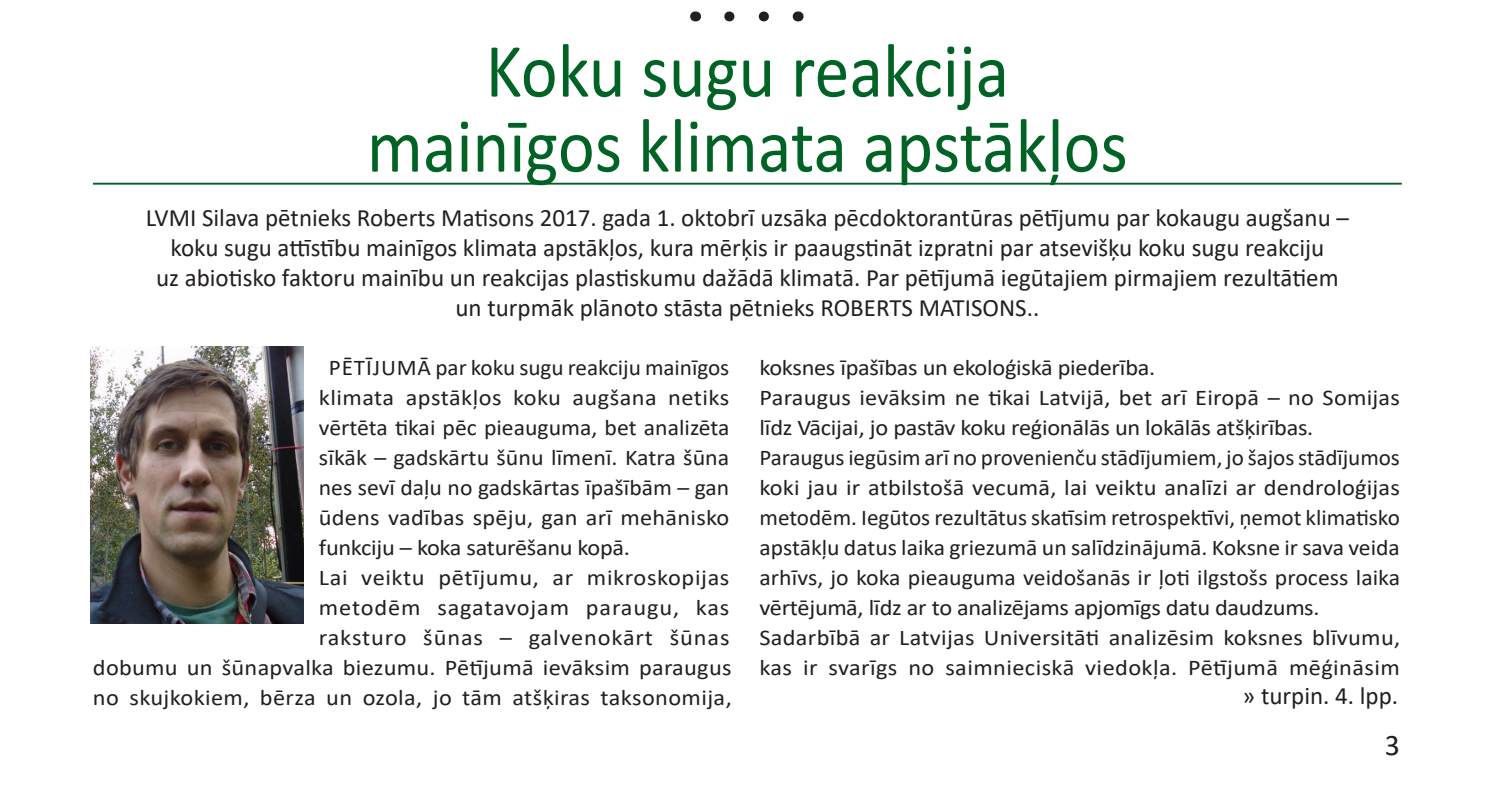
<style>
.page{position:relative;width:1489px;height:800px;background:#fff}
.page>*{position:absolute;margin:0;border:0;box-sizing:border-box;transform-origin:0 0}
.Head_2{font:77px/75px "Calibri";color:#006224;text-align:center;scale:.91 1}
.Folio_Right{font:30px "Calibri";color:#231f20}
.Subhead{font:25px/30px "Calibri";color:#231f20;text-align:center}
.Continued{font:25px "Calibri";color:#231f20}
.Body_1_Nested{font:22.5px "Calibri";color:#231f20;scale:1.08 1}
.Body_1_Nested-2{font:22.5px/30px "Calibri";color:#231f20}
.Body_1_Nested-3{font:22.5px "Calibri";color:#231f20;scale:1.05 1}
.Body_1_Nested-4{font:22.5px "Calibri";color:#231f20;scale:1.06 1}
.s1{color:#fff}
</style>
<div class="page">
<hr style="left:93px;top:183px;width:1308px;height:2px;background:#006224">
<svg style="left:729px;top:11px;width:40px;height:10px"></svg>
<img style="left:91px;top:346px;width:213px;height:278px">
<p class="Head_2" style="left:367px;top:31px;width:837px">Koku sugu reakcija mainīgos klimata apstākļos</p>
<p class="Subhead" style="left:146px;top:202px;width:1204px">LVMI Silava pētnieks Roberts Matisons 2017. gada 1. oktobrī uzsāka pēcdoktorantūras pētījumu par kokaugu augšanu – koku sugu attīstību mainīgos klimata apstākļos, kura mērķis ir paaugstināt izpratni par atsevišķu koku sugu reakciju<br>uz abiotisko faktoru mainību un reakcijas plastiskumu dažādā klimatā. Par pētījumā iegūtajiem pirmajiem rezultātiem un turpmāk plānoto stāsta pētnieks ROBERTS MATISONS..</p>
<p class="Body_1_Nested" style="left:759px;top:352px;width:368px">koksnes īpašības un ekoloģiskā piederība.</p>
<p class="Body_1_Nested" style="left:759px;top:382px;width:594px">Paraugus ievāksim ne tikai Latvijā, bet arī Eiropā – no Somijas</p>
<p class="Body_1_Nested" style="left:759px;top:412px;width:514px">līdz Vācijai, jo pastāv koku reģionālās un lokālās atšķirības.</p>
<p class="Body_1_Nested-2" style="left:759px;top:442px;width:642px">Paraugus iegūsim arī no provenienču stādījumiem, jo šajos stādījumos</p>
<p class="Body_1_Nested" style="left:759px;top:472px;width:594px">koki jau ir atbilstošā vecumā, lai veiktu analīzi ar dendroloģijas</p>
<p class="Body_1_Nested-2" style="left:759px;top:502px;width:642px">metodēm. Iegūtos rezultātus skatīsim retrospektīvi, ņemot klimatisko</p>
<p class="Body_1_Nested-3" style="left:759px;top:532px;width:611px">apstākļu datus laika griezumā un salīdzinājumā. Koksne ir sava veida</p>
<p class="Body_1_Nested-4" style="left:759px;top:562px;width:606px">arhīvs, jo koka pieauguma veidošanās ir ļoti ilgstošs process laika</p>
<p class="Body_1_Nested" style="left:759px;top:592px;width:520px">vērtējumā, līdz ar to analizējams apjomīgs datu daudzums.</p>
<p class="Body_1_Nested" style="left:759px;top:622px;width:594px">Sadarbībā ar Latvijas Universitāti analizēsim koksnes blīvumu,</p>
<p class="Body_1_Nested" style="left:93px;top:652px;width:1211px">dobumu un šūnapvalka biezumu. Pētījumā ievāksim paraugus kas ir svarīgs no saimnieciskā viedokļa. Pētījumā mēģināsim</p>
<p class="Body_1_Nested" style="left:93px;top:682px;width:593px">no skujkokiem, bērza un ozola, jo tām atšķiras taksonomija,</p>
<p class="Continued" style="left:1242px;top:678px;width:157px">» turpin. 4. lpp.</p>
<p class="Body_1_Nested-2" style="left:319px;top:352px;width:412px"><span class="s1">.</span> PĒTĪJUMĀ par koku sugu reakciju mainīgos klimata apstākļos koku augšana netiks vērtēta tikai pēc pieauguma, bet analizēta sīkāk – gadskārtu šūnu līmenī. Katra šūna nes sevī daļu no gadskārtas īpašībām – gan ūdens vadības spēju, gan arī mehānisko funkciju – koka saturēšanu kopā.<br>Lai veiktu pētījumu, ar mikroskopijas metodēm sagatavojam paraugu, kas raksturo šūnas – galvenokārt šūnas</p>
<p class="Folio_Right" style="left:1384px;top:724px;width:17px">3</p>
</div>
